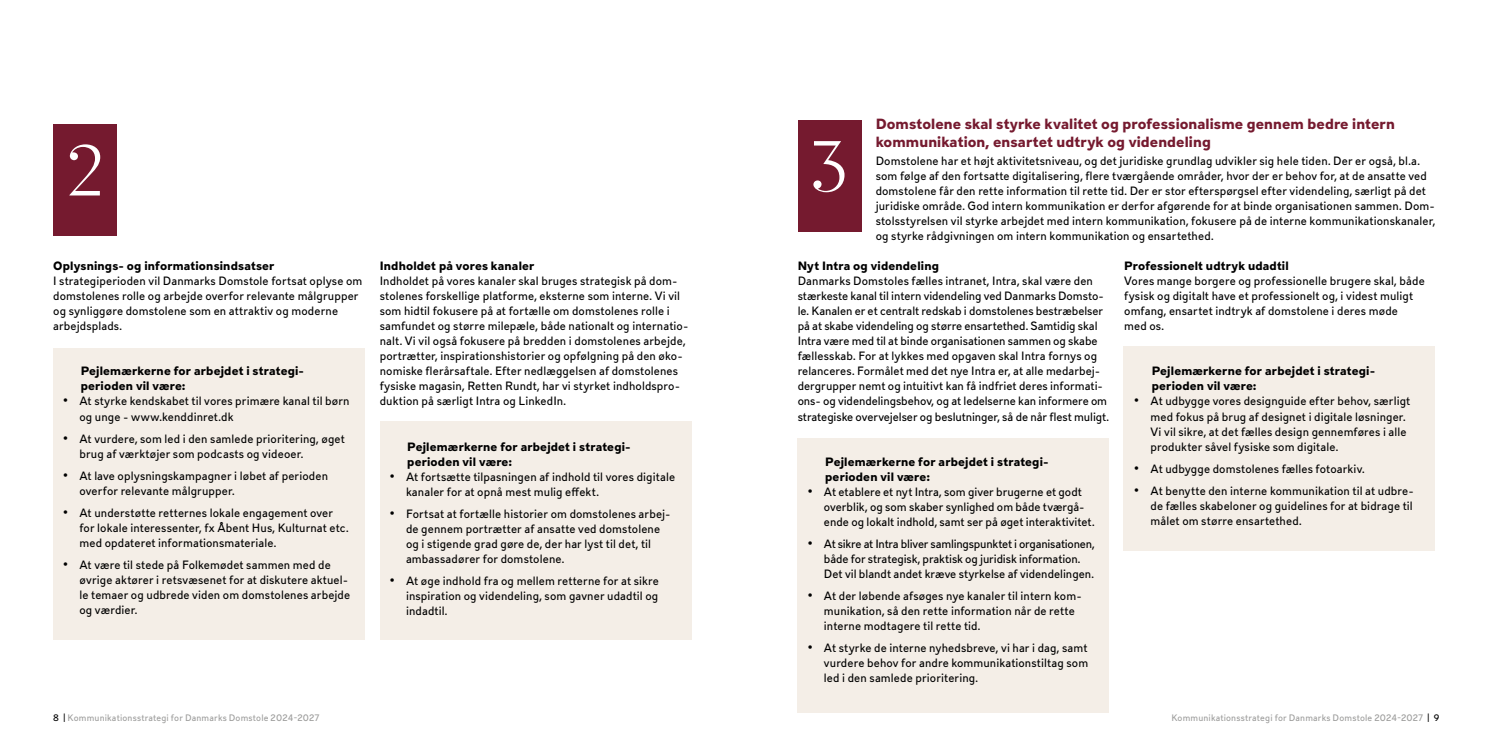
<style>
.page{position:relative;width:1489px;height:745px;background:#fff}
.page>*{position:absolute;margin:0;border:0;box-sizing:border-box;transform-origin:0 0}
.t1{font:300 72.5px "Berlingske Serif";color:#fff}
.t2{font:700 13.75px/17.5px "DS737";letter-spacing:.005em;color:#751a2f}
.t3{font:11.25px/15px "DS737";letter-spacing:.01em;color:#000}
.t4{font:700 11.25px "DS737";letter-spacing:.015em;color:#000}
.t5{font:11.25px/15px "DS737";letter-spacing:-.01em;color:#000}
.t6{font:8.75px "DS737";letter-spacing:.02em;color:#9d9d9c}
.s1{font-family:"Arial";font-size:13.75px}
.s2{color:#000}
</style>
<div class="page">
<div style="left:53px;top:124px;width:64px;height:112px;background:#751a2f"></div>
<div style="left:797px;top:438px;width:312px;height:274px;background:#f4eee7"></div>
<div style="left:1122px;top:346px;width:312px;height:204px;background:#f4eee7"></div>
<div style="left:53px;top:348px;width:312px;height:291px;background:#f4eee7"></div>
<div style="left:380px;top:420px;width:311px;height:219px;background:#f4eee7"></div>
<div style="left:797px;top:120px;width:64px;height:112px;background:#751a2f"></div>
<h1 class="t1" style="left:64px;top:123px;width:43px">2</h1>
<p class="t4" style="left:53px;top:256px;width:223px">Oplysnings- og informationsindsatser</p>
<p class="t4" style="left:380px;top:256px;width:156px">Indholdet på vores kanaler</p>
<p class="t3" style="left:53px;top:272px;width:311px">I strategiperioden vil Danmarks Domstole fortsat oplyse om</p>
<p class="t3" style="left:380px;top:272px;width:299px">Indholdet på vores kanaler skal bruges strategisk på dom-</p>
<p class="t3" style="left:53px;top:287px;width:307px">domstolenes rolle og arbejde overfor relevante målgrupper</p>
<p class="t3" style="left:380px;top:287px;width:302px">stolenes forskellige platforme, eksterne som interne. Vi vil</p>
<p class="t3" style="left:53px;top:302px;width:286px">og synliggøre domstolene som en attraktiv og moderne</p>
<p class="t3" style="left:380px;top:302px;width:291px">som hidtil fokusere på at fortælle om domstolenes rolle i</p>
<p class="t3" style="left:53px;top:317px;width:70px">arbejdsplads.</p>
<p class="t3" style="left:380px;top:317px;width:310px">samfundet og større milepæle, både nationalt og internatio&shy;nalt. Vi vil også fokusere på bredden i domstolenes arbejde, portrætter, inspirationshistorier og opfølgning på den øko-</p>
<p class="t4" style="left:81px;top:361px;width:225px">Pejlemærkerne for arbejdet i strategi-</p>
<p class="t3" style="left:380px;top:362px;width:300px">nomiske flerårsaftale. Efter nedlæggelsen af domstolenes</p>
<p class="t4" style="left:81px;top:376px;width:106px">perioden vil være:</p>
<p class="t3" style="left:380px;top:377px;width:302px">fysiske magasin, Retten Rundt, har vi styrket indholdspro-</p>
<p class="t3" style="left:63px;top:392px;width:288px"><span class="s1">•</span> At styrke kendskabet til vores primære kanal til børn</p>
<p class="t3" style="left:380px;top:392px;width:188px">duktion på særligt Intra og LinkedIn.</p>
<p class="t3" style="left:79px;top:407px;width:155px">og unge - www.kenddinret.dk</p>
<p class="t3" style="left:63px;top:429px;width:283px"><span class="s1">•</span> At vurdere, som led i den samlede prioritering, øget</p>
<p class="t4" style="left:407px;top:436px;width:225px">Pejlemærkerne for arbejdet i strategi-</p>
<p class="t3" style="left:79px;top:444px;width:225px">brug af værktøjer som podcasts og videoer.</p>
<p class="t4" style="left:407px;top:451px;width:106px">perioden vil være:</p>
<p class="t3" style="left:63px;top:466px;width:266px"><span class="s1">•</span> At lave oplysningskampagner i løbet af perioden</p>
<p class="t3" style="left:390px;top:467px;width:287px"><span class="s1">•</span> At fortsætte tilpasningen af indhold til vores digitale</p>
<p class="t3" style="left:79px;top:481px;width:157px">overfor relevante målgrupper.</p>
<p class="t3" style="left:406px;top:482px;width:194px">kanaler for at opnå mest mulig effekt.</p>
<p class="t3" style="left:63px;top:503px;width:271px"><span class="s1">•</span> At understøtte retternes lokale engagement over</p>
<p class="t3" style="left:390px;top:504px;width:282px"><span class="s1">•</span> Fortsat at fortælle historier om domstolenes arbej-</p>
<p class="t3" style="left:79px;top:518px;width:271px">for lokale interessenter, fx Åbent Hus, Kulturnat etc.</p>
<p class="t3" style="left:406px;top:519px;width:256px">de gennem portrætter af ansatte ved domstolene</p>
<p class="t3" style="left:79px;top:533px;width:198px">med opdateret informationsmateriale.</p>
<p class="t3" style="left:406px;top:534px;width:246px">og i stigende grad gøre de, der har lyst til det, til ambassadører for domstolene.</p>
<p class="t3" style="left:79px;top:556px;width:270px;text-indent:-16px"><span class="s1">•</span> At være til stede på Folkemødet sammen med de øvrige aktører i retsvæsenet for at diskutere aktuel-</p>
<p class="t3" style="left:390px;top:571px;width:270px"><span class="s1">•</span> At øge indhold fra og mellem retterne for at sikre</p>
<p class="t3" style="left:79px;top:586px;width:272px">le temaer og udbrede viden om domstolenes arbejde</p>
<p class="t3" style="left:406px;top:586px;width:254px">inspiration og videndeling, som gavner udadtil og</p>
<p class="t3" style="left:79px;top:601px;width:59px">og værdier.</p>
<p class="t3" style="left:406px;top:601px;width:43px">indadtil.</p>
<h2 class="t2" style="left:875px;top:114px;width:521px">Domstolene skal styrke kvalitet og professionalisme gennem bedre intern kommunikation, ensartet udtryk og videndeling</h2>
<p class="t3" style="left:875px;top:152px;width:561px">Domstolene har et højt aktivitetsniveau, og det juridiske grundlag udvikler sig hele tiden. Der er også, bl.a. som følge af den fortsatte digitalisering, flere tværgående områder, hvor der er behov for, at de ansatte ved domstolene får den rette information til rette tid. Der er stor efterspørgsel efter videndeling, særligt på det juridiske område. God intern kommunikation er derfor afgørende for at binde organisationen sammen. Dom&shy;stolsstyrelsen vil styrke arbejdet med intern kommunikation, fokusere på de interne kommunikationskanaler, og styrke rådgivningen om intern kommunikation og ensartethed.</p>
<p class="t4" style="left:797px;top:256px;width:143px">Nyt Intra og videndeling</p>
<p class="t4" style="left:1124px;top:256px;width:166px">Professionelt udtryk udadtil</p>
<p class="t3" style="left:797px;top:272px;width:297px">Danmarks Domstoles fælles intranet, Intra, skal være den</p>
<p class="t3" style="left:1124px;top:272px;width:302px">Vores mange borgere og professionelle brugere skal, både</p>
<p class="t3" style="left:797px;top:287px;width:307px">stærkeste kanal til intern videndeling ved Danmarks Domsto-</p>
<p class="t3" style="left:1124px;top:287px;width:290px">fysisk og digitalt have et professionelt og, i videst muligt</p>
<p class="t3" style="left:797px;top:302px;width:307px">le. Kanalen er et centralt redskab i domstolenes bestræbelser</p>
<p class="t3" style="left:1124px;top:302px;width:275px">omfang, ensartet indtryk af domstolene i deres møde</p>
<p class="t3" style="left:797px;top:317px;width:301px">på at skabe videndeling og større ensartethed. Samtidig skal</p>
<p class="t3" style="left:1124px;top:317px;width:41px">med os.</p>
<p class="t3" style="left:797px;top:332px;width:304px">Intra være med til at binde organisationen sammen og skabe fællesskab. For at lykkes med opgaven skal Intra fornys og relanceres. Formålet med det nye Intra er, at alle medarbej-</p>
<h1 class="t1" style="left:808px;top:119px;width:43px">3</h1>
<p class="t4" style="left:1151px;top:361px;width:225px">Pejlemærkerne for arbejdet i strategi-</p>
<p class="t3" style="left:797px;top:377px;width:307px">dergrupper nemt og intuitivt kan få indfriet deres informati-</p>
<p class="t4" style="left:1151px;top:376px;width:106px">perioden vil være:</p>
<p class="t3" style="left:797px;top:392px;width:311px">ons- og videndelingsbehov, og at ledelserne kan informere om</p>
<p class="t3" style="left:1134px;top:392px;width:277px"><span class="s1">•</span> At udbygge vores designguide efter behov, særligt</p>
<p class="t3" style="left:797px;top:407px;width:313px">strategiske overvejelser og beslutninger, så de når flest muligt.</p>
<p class="t3" style="left:1150px;top:407px;width:258px;text-align:justify">med fokus på brug af designet i digitale løsninger.<br>Vi vil sikre, at det fælles design gennemføres i alle produkter såvel fysiske som digitale.</p>
<p class="t4" style="left:825px;top:451px;width:225px">Pejlemærkerne for arbejdet i strategi-</p>
<p class="t3" style="left:1134px;top:459px;width:232px"><span class="s1">•</span> At udbygge domstolenes fælles fotoarkiv.</p>
<p class="t4" style="left:825px;top:466px;width:106px">perioden vil være:</p>
<p class="t3" style="left:807px;top:482px;width:276px"><span class="s1">•</span> At etablere et nyt Intra, som giver brugerne et godt</p>
<p class="t3" style="left:1134px;top:481px;width:281px"><span class="s1">•</span> At benytte den interne kommunikation til at udbre-</p>
<p class="t3" style="left:823px;top:497px;width:262px">overblik, og som skaber synlighed om både tværgå-</p>
<p class="t3" style="left:1150px;top:496px;width:264px">de fælles skabeloner og guidelines for at bidrage til</p>
<p class="t3" style="left:823px;top:512px;width:272px">ende og lokalt indhold, samt ser på øget interaktivitet.</p>
<p class="t3" style="left:1150px;top:511px;width:153px">målet om større ensartethed.</p>
<p class="t5" style="left:823px;top:534px;width:272px;text-indent:-16px"><span class="s1">•</span> At sikre at Intra bliver samlingspunktet i organisationen, både for strategisk, praktisk og juridisk information.<br>Det vil blandt andet kræve styrkelse af videndelingen.</p>
<p class="t3" style="left:823px;top:586px;width:259px;text-indent:-16px"><span class="s1">•</span> At der løbende afsøges nye kanaler til intern kom&shy;munikation, så den rette information når de rette interne modtagere til rette tid.</p>
<p class="t3" style="left:823px;top:638px;width:266px;text-align:justify;text-indent:-16px"><span class="s1">•</span> At styrke de interne nyhedsbreve, vi har i dag, samt vurdere behov for andre kommunikationstiltag som led i den samlede prioritering.</p>
<p class="t6" style="left:53px;top:710px;width:268px"><span class="s2">8 |</span> Kommunikationsstrategi for Danmarks Domstole 2024-2027</p>
<p class="t6" style="left:1171px;top:710px;width:269px">Kommunikationsstrategi for Danmarks Domstole 2024-2027 <span class="s2">| 9</span></p>
</div>
